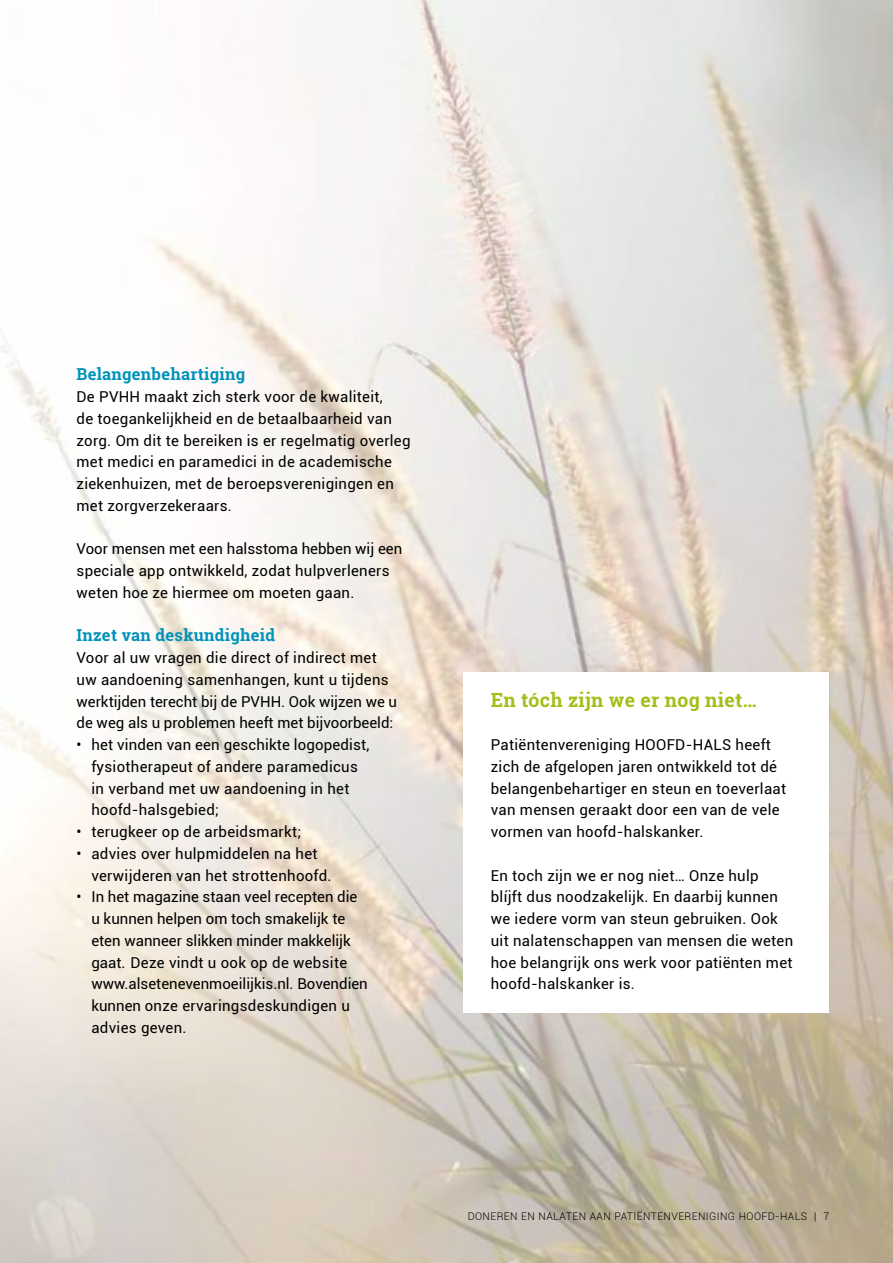
<style>
.page{position:relative;width:893px;height:1263px;background:#fff}
.page>*{position:absolute;margin:0;border:0;box-sizing:border-box;transform-origin:0 0}
.t1{font:700 19.5px "Roboto Slab";letter-spacing:.015em;color:#a2bf19}
.t2{font:700 16.5px "Roboto Slab";letter-spacing:.015em;color:#0092ba}
.t3{font:15px/21.8px "Roboto";letter-spacing:.02em;color:#000}
.t4{font:15px/21.8px "Roboto";color:#000}
.t5{font:300 10.5px "Roboto";letter-spacing:.04em;color:#000}
</style>
<div class="page">
<img style="left:0;top:0;width:893px;height:1263px">
<div style="left:463px;top:672px;width:366px;height:341px;background:#fff"></div>
<p class="t2" style="left:77px;top:367px;width:170px">Belangenbehartiging</p>
<p class="t3" style="left:77px;top:387px;width:336px">De PVHH maakt zich sterk voor de kwaliteit,<br>de toegankelijkheid en de betaalbaarheid van zorg. Om dit te bereiken is er regelmatig overleg met medici en paramedici in de academische ziekenhuizen, met de beroepsverenigingen en met zorgverzekeraars.</p>
<p class="t3" style="left:77px;top:539px;width:327px">Voor mensen met een halsstoma hebben wij een speciale app ontwikkeld, zodat hulpverleners weten hoe ze hiermee om moeten gaan.</p>
<p class="t2" style="left:77px;top:628px;width:200px">Inzet van deskundigheid</p>
<p class="t4" style="left:77px;top:648px;width:322px">Voor al uw vragen die direct of indirect met uw aandoening samenhangen, kunt u tijdens werk tijden terecht bij de PVHH. Ook wijzen we u de weg als u problemen heeft met bijvoorbeeld:</p>
<p class="t3" style="left:91px;top:735px;width:279px;text-indent:-15px">• het vinden van een geschikte logopedist, fysiotherapeut of andere paramedicus in verband met uw aandoening in het hoofd-halsgebied;</p>
<p class="t3" style="left:77px;top:822px;width:226px">• terugkeer op de arbeidsmarkt;</p>
<p class="t3" style="left:91px;top:844px;width:242px;text-indent:-15px">• advies over hulpmiddelen na het verwijderen van het strottenhoofd.</p>
<p class="t4" style="left:91px;top:887px;width:278px;text-indent:-15px">• In het magazine staan veel recepten die u kunnen helpen om toch smakelijk te eten wanneer slikken minder makkelijk gaat. Deze vindt u ook op de website www.alsetenevenmoeilijkis.nl. Bovendien kunnen onze ervaringsdeskundigen u advies geven.</p>
<h1 class="t1" style="left:491px;top:691px;width:267px">En tóch zijn we er nog niet…</h1>
<p class="t3" style="left:491px;top:735px;width:297px">Patiëntenvereniging HOOFD-HALS heeft zich de afgelopen jaren ontwikkeld tot dé belangenbehartiger en steun en toeverlaat van mensen geraakt door een van de vele vormen van hoofd-halskanker.</p>
<p class="t3" style="left:491px;top:865px;width:304px">En toch zijn we er nog niet… Onze hulp blíjft dus noodzakelijk. En daarbij kunnen we iedere vorm van steun gebruiken. Ook uit nalatenschappen van mensen die weten hoe belangrijk ons werk voor patiënten met hoofd-halskanker is.</p>
<p class="t5" style="left:468px;top:1212px;width:363px">DONEREN EN NALATEN AAN PATIËNTENVERENIGING HOOFD-HALS | 7</p>
</div>
